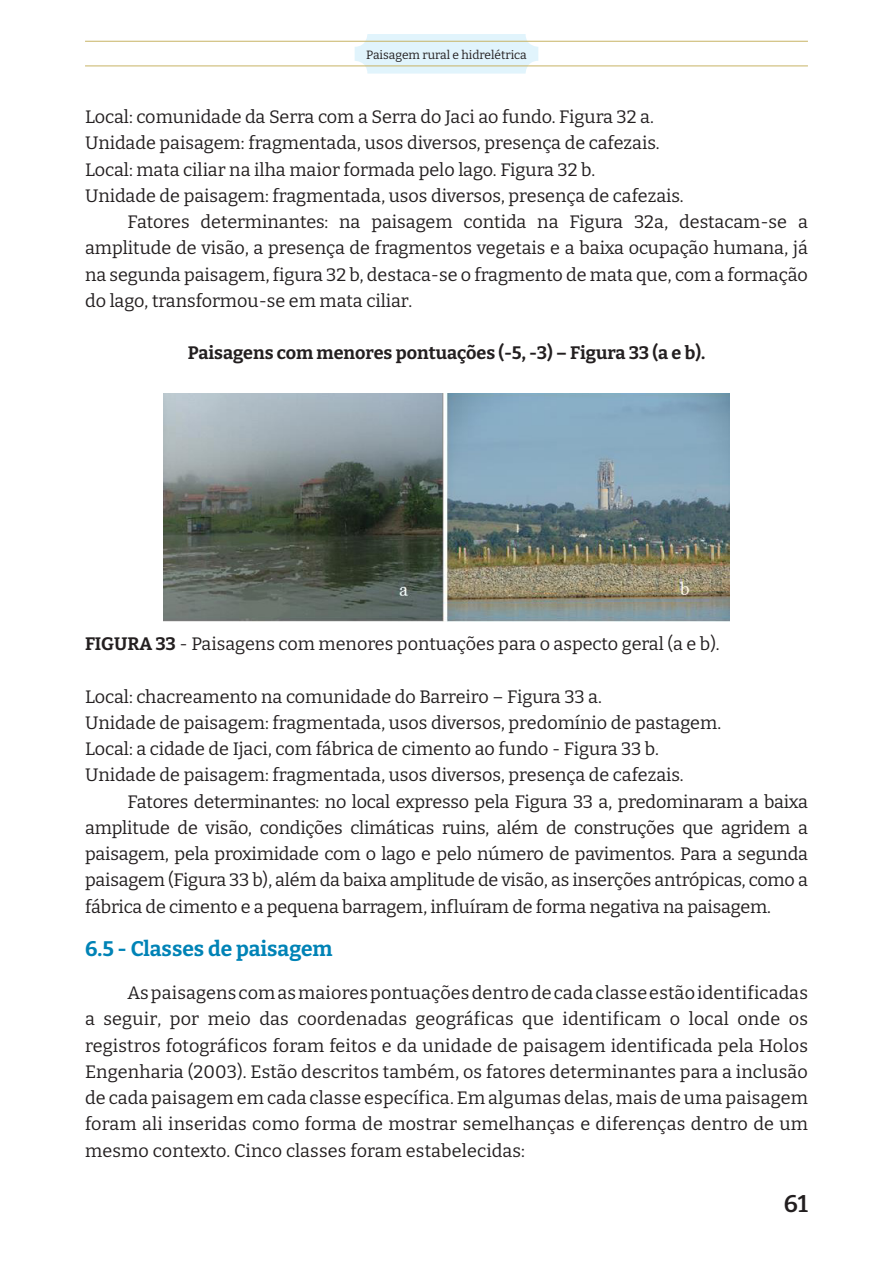
<style>
.page{position:relative;width:893px;height:1263px;background:#fff}
.page>*{position:absolute;margin:0;border:0;box-sizing:border-box;transform-origin:0 0}
.t1{font:600 24px "Bitter";color:#231f20}
.Subtitulo2{font:700 21px "Bitter";color:#0083b6}
.CorpoTexto{font:18px/26.2px "Bitter";letter-spacing:-.005em;color:#231f20;text-align:justify}
.TextosFinal{font:18px "Bitter";color:#231f20}
.LegendaFiguras{font:18px "Bitter";color:#231f20}
.TextosFinal-2{font:700 18px "Bitter";color:#231f20}
.t2{font:12px "Bitter";color:#231f20}
.s1{font-weight:700}
</style>
<div class="page">
<div style="left:355px;top:34px;width:183px;height:40px;background:#e1f4fc;border-radius:13px"></div>
<hr style="left:85px;top:66px;width:723px;height:1px;background:#c7b365">
<hr style="left:85px;top:41px;width:723px;height:1px;background:#c7b365">
<img style="left:164px;top:393px;width:565px;height:228px">
<p class="t2" style="left:366px;top:47px;width:162px">Paisagem rural e hidrelétrica</p>
<p class="TextosFinal" style="left:85px;top:105px;width:570px">Local: comunidade da Serra com a Serra do Jaci ao fundo. Figura 32 a.</p>
<p class="TextosFinal" style="left:85px;top:132px;width:576px">Unidade paisagem: fragmentada, usos diversos, presença de cafezais.</p>
<p class="TextosFinal" style="left:85px;top:158px;width:512px">Local: mata ciliar na ilha maior formada pelo lago. Figura 32 b.</p>
<p class="TextosFinal" style="left:85px;top:184px;width:600px">Unidade de paisagem: fragmentada, usos diversos, presença de cafezais.</p>
<p class="CorpoTexto" style="left:85px;top:208px;width:724px;text-indent:43px">Fatores determinantes: na paisagem contida na Figura 32a, destacam-se a amplitude de visão, a presença de fragmentos vegetais e a baixa ocupação humana, já na segunda paisagem, figura 32 b, destaca-se o fragmento de mata que, com a formação do lago, transformou-se em mata ciliar.</p>
<p class="TextosFinal-2" style="left:188px;top:342px;width:519px">Paisagens com menores pontuações (-5, -3) – Figura 33 (a e b).</p>
<p class="LegendaFiguras" style="left:85px;top:632px;width:636px"><span class="s1">FIGURA 33</span> - Paisagens com menores pontuações para o aspecto geral (a e b).</p>
<p class="TextosFinal" style="left:85px;top:685px;width:518px">Local: chacreamento na comunidade do Barreiro – Figura 33 a.</p>
<p class="TextosFinal" style="left:85px;top:711px;width:638px">Unidade de paisagem: fragmentada, usos diversos, predomínio de pastagem.</p>
<p class="TextosFinal" style="left:85px;top:737px;width:575px">Local: a cidade de Ijaci, com fábrica de cimento ao fundo - Figura 33 b.</p>
<p class="TextosFinal" style="left:85px;top:764px;width:600px">Unidade de paisagem: fragmentada, usos diversos, presença de cafezais.</p>
<p class="CorpoTexto" style="left:85px;top:788px;width:724px;text-indent:43px">Fatores determinantes: no local expresso pela Figura 33 a, predominaram a baixa amplitude de visão, condições climáticas ruins, além de construções que agridem a paisagem, pela proximidade com o lago e pelo número de pavimentos. Para a segunda paisagem (Figura 33 b), além da baixa amplitude de visão, as inserções antrópicas, como a fábrica de cimento e a pequena barragem, influíram de forma negativa na paisagem.</p>
<p class="Subtitulo2" style="left:85px;top:935px;width:249px">6.5 - Classes de paisagem</p>
<p class="CorpoTexto" style="left:85px;top:979px;width:724px;text-indent:43px">As paisagens com as maiores pontuações dentro de cada classe estão identificadas a seguir, por meio das coordenadas geográficas que identificam o local onde os registros fotográficos foram feitos e da unidade de paisagem identificada pela Holos Engenharia (2003). Estão descritos também, os fatores determinantes para a inclusão de cada paisagem em cada classe específica. Em algumas delas, mais de uma paisagem foram ali inseridas como forma de mostrar semelhanças e diferenças dentro de um mesmo contexto. Cinco classes foram estabelecidas:</p>
<h1 class="t1" style="left:784px;top:1188px;width:25px">61</h1>
</div>
